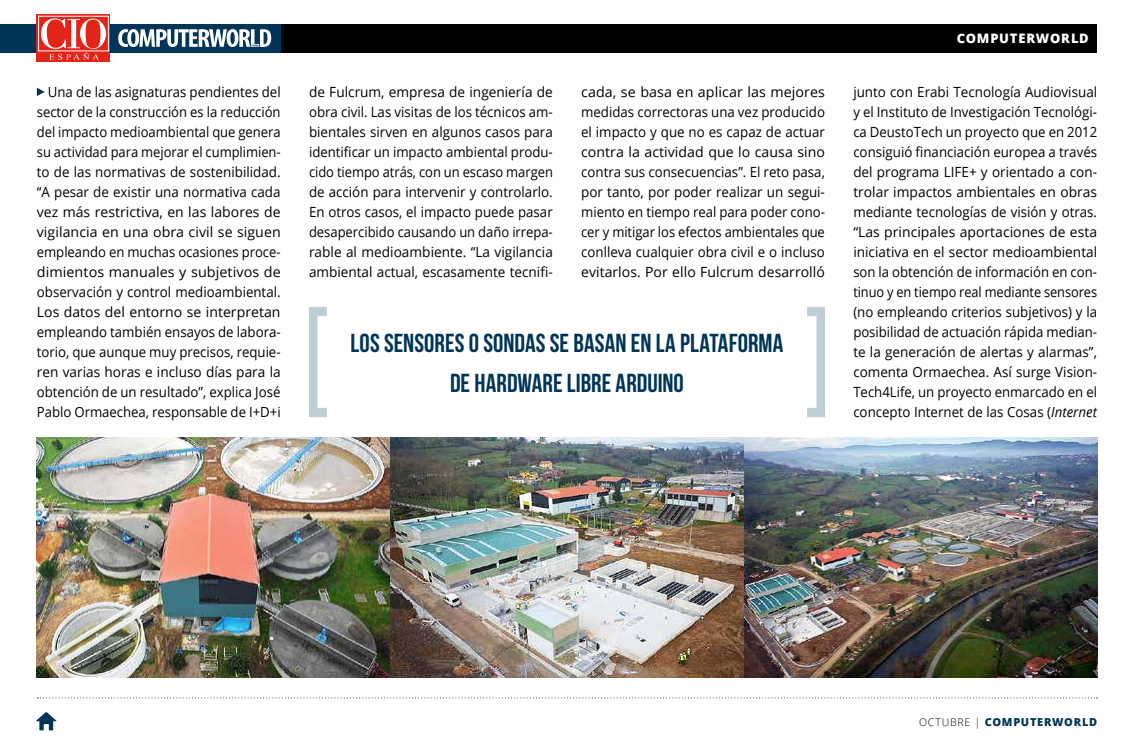
<style>
.page{position:relative;width:1134px;height:755px;background:#fff}
.page>*{position:absolute;margin:0;border:0;box-sizing:border-box;transform-origin:0 0}
.t1{font:26px/40px "Bebas Neue";color:#003558;text-align:center}
.t2{font:14px/20px "Open Sans";color:#000;text-align:justify}
.t3{font:14px/20px "Open Sans";color:#000;text-align:justify;scale:.96 1}
.t4{font:14px/20px "Open Sans";color:#000;text-align:justify;scale:.95 1}
.t5{font:800 13px "Open Sans";letter-spacing:.06em;color:#fff}
.t6{font:800 11px "Open Sans";letter-spacing:.065em;color:#003558}
.s1{font-style:italic}
.s2{font-weight:300;font-size:10.5px;color:#000}
.s3{font-weight:300}
</style>
<div class="page">
<div style="left:37px;top:24px;width:1060px;height:28px;background:#000"></div>
<svg style="left:36px;top:712px;width:21px;height:17px"></svg>
<svg style="left:37px;top:697px;width:1061px;height:1px"></svg>
<div style="left:0;top:24px;width:281px;height:28px;background:#003558"></div>
<div style="left:37px;top:14px;width:73px;height:48px;background:linear-gradient(to right,#e32419,#e32419)"></div>
<div style="left:38px;top:16px;width:71px;height:35px;border:1px solid #fff"></div>
<svg style="left:41px;top:18px;width:65px;height:42px;background:#ea5d55"></svg>
<svg style="left:118px;top:29px;width:153px;height:18px"></svg>
<svg style="left:37px;top:88px;width:8px;height:8px"></svg>
<svg style="left:309px;top:307px;width:18px;height:110px"></svg>
<svg style="left:807px;top:307px;width:18px;height:110px"></svg>
<img style="left:36px;top:437px;width:354px;height:240px">
<img style="left:390px;top:437px;width:355px;height:240px">
<img style="left:745px;top:437px;width:352px;height:240px">
<p class="t5" style="left:957px;top:29px;width:134px">COMPUTERWORLD</p>
<p class="t4" style="left:37px;top:81px;width:258px;text-indent:11px">Una de las asignaturas pendientes del sector de la construcción es la reducción del impacto medioambiental que genera su actividad para mejorar el cumplimien&shy;to de las normativas de sostenibilidad. “A pesar de existir una normativa cada vez más restrictiva, en las labores de vigilancia en una obra civil se siguen empleando en muchas ocasiones proce&shy;dimientos manuales y subjetivos de observación y control medioambiental.<br>Los datos del entorno se interpretan empleando también ensayos de labora&shy;torio, que aunque muy precisos, requie&shy;ren varias horas e incluso días para la obtención de un resultado”, explica José Pablo Ormaechea, responsable de I+D+i</p>
<p class="t2" style="left:309px;top:81px;width:245px">de Fulcrum, empresa de ingeniería de obra civil. Las visitas de los técnicos am&shy;bientales sirven en algunos casos para identificar un impacto ambiental produ&shy;cido tiempo atrás, con un escaso margen de acción para intervenir y controlarlo.<br>En otros casos, el impacto puede pasar desapercibido causando un daño irrepa&shy;rable al medioambiente. “La vigilancia ambiental actual, escasamente tecnifi-</p>
<p class="t2" style="left:581px;top:81px;width:245px">cada, se basa en aplicar las mejores medidas correctoras una vez producido el impacto y que no es capaz de actuar contra la actividad que lo causa sino contra sus consecuencias”. El reto pasa, por tanto, por poder realizar un segui&shy;miento en tiempo real para poder cono&shy;cer y mitigar los efectos ambientales que conlleva cualquier obra civil e o incluso evitarlos. Por ello Fulcrum desarrolló</p>
<p class="t3" style="left:853px;top:81px;width:256px">junto con Erabi Tecnología Audiovisual y el Instituto de Investigación Tecnológi&shy;ca DeustoTech un proyecto que en 2012 consiguió financiación europea a través del programa LIFE+ y orientado a con&shy;trolar impactos ambientales en obras mediante tecnologías de visión y otras. “Las principales aportaciones de esta iniciativa en el sector medioambiental son la obtención de información en con&shy;tinuo y en tiempo real mediante sensores (no empleando criterios subjetivos) y la posibilidad de actuación rápida median&shy;te la generación de alertas y alarmas”, comenta Ormaechea. Así surge Vision-Tech4Life, un proyecto enmarcado en el concepto Internet de las Cosas (<span class="s1">Internet</span></p>
<h1 class="t1" style="left:350px;top:322px;width:434px">LOS SENSORES O SONDAS SE BASAN EN LA PLATAFORMA<br>DE HARDWARE LIBRE ARDUINO</h1>
<p class="t6" style="left:919px;top:713px;width:180px"><span class="s2">OCTUBRE</span> <span class="s3">|</span> COMPUTERWORLD</p>
</div>
